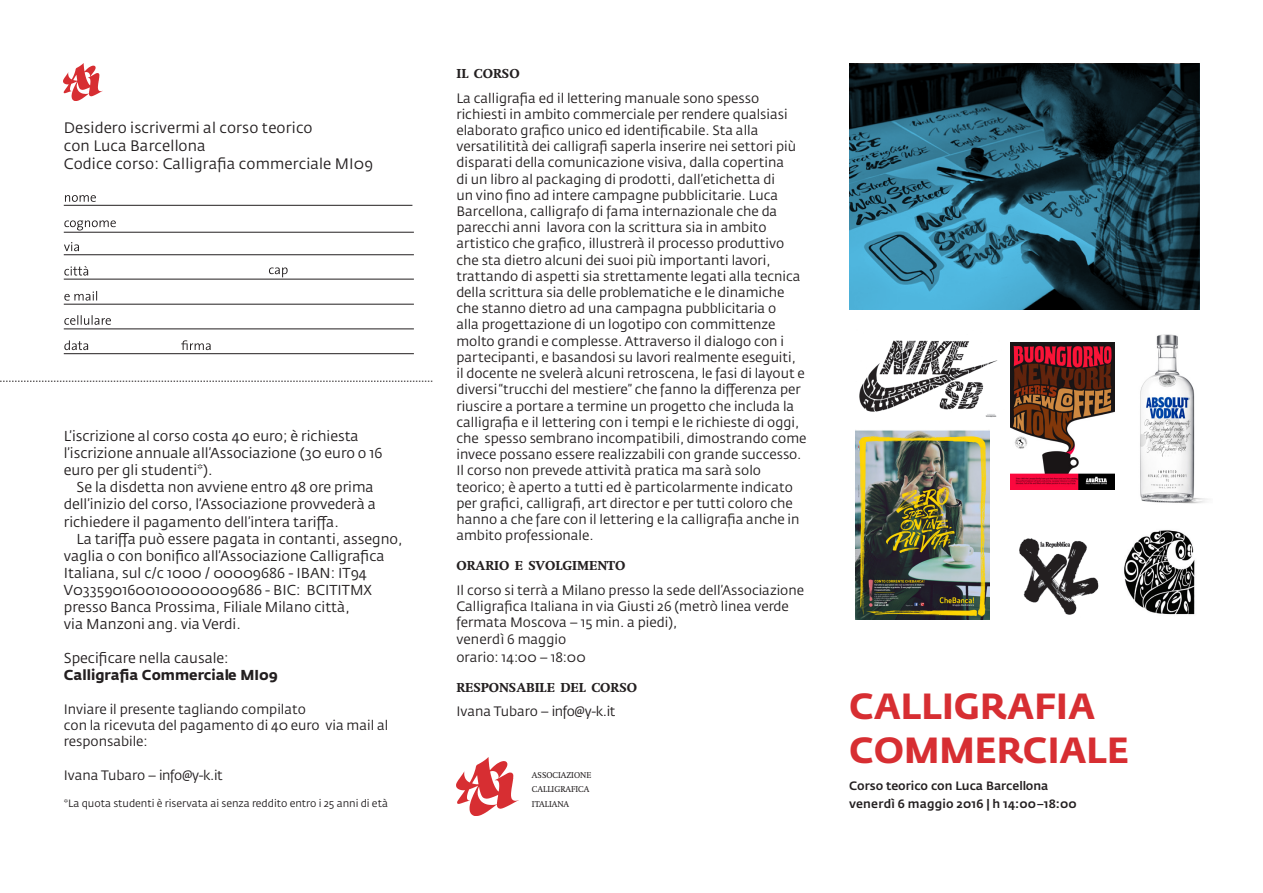
<style>
.page{position:relative;width:1263px;height:893px;background:#fff}
.page>*{position:absolute;margin:0;border:0;box-sizing:border-box;transform-origin:0 0}
.t1{font:700 36px "Fedra Sans Std";color:#d72e32}
.t2{font:15px "Fedra Sans Std";letter-spacing:.01em;color:#231f20}
.t3{font:14.25px/17.1px "Fedra Sans Std";color:#231f20}
.t4{font:700 14.25px "Fedra Sans Std";color:#231f20}
.t5{font:13.5px/16.2px "Fedra Sans Std";color:#231f20}
.t6{font:800 12.6px "Swift";color:#231f20}
.t7{font:500 12px "Fedra Sans Std";color:#231f20}
.t8{font:10.5px "Fedra Sans Std";color:#231f20}
.t9{font:8.4px "Swift";color:#231f20}
</style>
<div class="page">
<img style="left:849px;top:64px;width:350px;height:246px">
<svg style="left:0;top:381px;width:432px;height:1px"></svg>
<hr style="left:64px;top:205px;width:348px;height:1px;background:#231f20">
<hr style="left:64px;top:232px;width:350px;height:1px;background:#231f20">
<hr style="left:64px;top:329px;width:350px;height:1px;background:#231f20">
<hr style="left:64px;top:304px;width:350px;height:1px;background:#231f20">
<hr style="left:64px;top:279px;width:350px;height:1px;background:#231f20">
<hr style="left:64px;top:254px;width:350px;height:1px;background:#231f20">
<hr style="left:64px;top:353px;width:350px;height:1px;background:#231f20">
<svg style="left:181px;top:340px;width:30px;height:10px"></svg>
<svg style="left:64px;top:340px;width:24px;height:10px"></svg>
<svg style="left:269px;top:267px;width:19px;height:10px"></svg>
<svg style="left:64px;top:315px;width:47px;height:10px"></svg>
<svg style="left:64px;top:242px;width:15px;height:9px"></svg>
<svg style="left:64px;top:266px;width:24px;height:10px"></svg>
<svg style="left:64px;top:291px;width:33px;height:10px"></svg>
<svg style="left:64px;top:220px;width:52px;height:10px"></svg>
<svg style="left:65px;top:195px;width:31px;height:7px"></svg>
<img style="left:859px;top:340px;width:139px;height:77px">
<img style="left:1114px;top:334px;width:94px;height:170px">
<img style="left:1019px;top:538px;width:80px;height:77px">
<img style="left:1010px;top:342px;width:104px;height:148px">
<img style="left:855px;top:430px;width:135px;height:190px">
<img style="left:1124px;top:530px;width:71px;height:85px">
<img style="left:456px;top:758px;width:62px;height:57px">
<img style="left:64px;top:64px;width:39px;height:36px">
<p class="t2" style="left:64px;top:118px;width:250px">Desidero iscrivermi al corso teorico</p>
<p class="t2" style="left:64px;top:136px;width:144px">con Luca Barcellona</p>
<p class="t2" style="left:64px;top:154px;width:311px">Codice corso: Calligrafia commerciale MI09</p>
<p class="t3" style="left:64px;top:427px;width:320px">L’iscrizione al corso costa 40 euro; è richiesta l’iscrizione annuale all’Associazione (30 euro o 16 euro per gli studenti*).</p>
<p class="t3" style="left:64px;top:479px;width:314px;text-indent:13px">Se la disdetta non avviene entro 48 ore prima dell’inizio del corso, l’Associazione provvederà a richiedere il pagamento dell’intera tariffa.</p>
<p class="t3" style="left:64px;top:530px;width:340px;text-indent:13px">La tariffa può essere pagata in contanti, assegno, vaglia o con bonifico all’Associazione Calligrafica Italiana, sul c/c 1000 / 00009686 - IBAN: IT94<br>V0335901600100000009686 - BIC: BCITITMX</p>
<p class="t3" style="left:64px;top:598px;width:287px">presso Banca Prossima, Filiale Milano città,</p>
<p class="t3" style="left:64px;top:616px;width:178px">via Manzoni ang. via Verdi.</p>
<p class="t3" style="left:64px;top:650px;width:166px">Specificare nella causale:</p>
<p class="t4" style="left:64px;top:667px;width:215px">Calligrafia Commerciale MI09</p>
<p class="t5" style="left:64px;top:701px;width:244px">Inviare il presente tagliando compilato</p>
<p class="t5" style="left:64px;top:717px;width:326px">con la ricevuta del pagamento di 40 euro via mail al responsabile:</p>
<p class="t5" style="left:64px;top:767px;width:161px">Ivana Tubaro – info@y-k.it</p>
<p class="t8" style="left:64px;top:797px;width:326px">*La quota studenti è riservata ai senza reddito entro i 25 anni di età</p>
<p class="t6" style="left:456px;top:66px;width:65px">IL CORSO</p>
<p class="t5" style="left:456px;top:90px;width:352px">La calligrafia ed il lettering manuale sono spesso richiesti in ambito commerciale per rendere qualsiasi elaborato grafico unico ed identificabile. Sta alla versatilitità dei calligrafi saperla inserire nei settori più disparati della comunicazione visiva, dalla copertina<br>di un libro al packaging di prodotti, dall’etichetta di<br>un vino fino ad intere campagne pubblicitarie. Luca Barcellona, calligrafo di fama internazionale che da parecchi anni lavora con la scrittura sia in ambito artistico che grafico, illustrerà il processo produttivo che sta dietro alcuni dei suoi più importanti lavori, trattando di aspetti sia strettamente legati alla tecnica della scrittura sia delle problematiche e le dinamiche che stanno dietro ad una campagna pubblicitaria o<br>alla progettazione di un logotipo con committenze molto grandi e complesse. Attraverso il dialogo con i partecipanti, e basandosi su lavori realmente eseguiti, il docente ne svelerà alcuni retroscena, le fasi di layout e diversi “trucchi del mestiere” che fanno la differenza per riuscire a portare a termine un progetto che includa la calligrafia e il lettering con i tempi e le richieste di oggi, che spesso sembrano incompatibili, dimostrando come invece possano essere realizzabili con grande successo.</p>
<p class="t5" style="left:456px;top:462px;width:345px">Il corso non prevede attività pratica ma sarà solo teorico; è aperto a tutti ed è particolarmente indicato per grafici, calligrafi, art director e per tutti coloro che hanno a che fare con il lettering e la calligrafia anche in ambito professionale.</p>
<p class="t6" style="left:456px;top:558px;width:170px">ORARIO E SVOLGIMENTO</p>
<p class="t5" style="left:456px;top:582px;width:349px">Il corso si terrà a Milano presso la sede dell’Associazione<br>Calligrafica Italiana in via Giusti 26 (metrò linea verde fermata Moscova – 15 min. a piedi),</p>
<p class="t5" style="left:456px;top:631px;width:111px">venerdì 6 maggio</p>
<p class="t5" style="left:456px;top:649px;width:131px">orario: 14:00 – 18:00</p>
<p class="t6" style="left:456px;top:680px;width:182px">RESPONSABILE DEL CORSO</p>
<p class="t5" style="left:456px;top:703px;width:161px">Ivana Tubaro – info@y-k.it</p>
<p class="t9" style="left:532px;top:770px;width:61px">ASSOCIAZIONE</p>
<p class="t9" style="left:532px;top:784px;width:59px">CALLIGRAFICA</p>
<p class="t9" style="left:532px;top:799px;width:39px">ITALIANA</p>
<p class="t1" style="left:849px;top:684px;width:247px">CALLIGRAFIA</p>
<p class="t1" style="left:849px;top:727px;width:282px">COMMERCIALE</p>
<p class="t7" style="left:849px;top:778px;width:201px">Corso teorico con Luca Barcellona</p>
<p class="t7" style="left:849px;top:796px;width:229px">venerdì 6 maggio 2016 | h 14:00–18:00</p>
</div>
